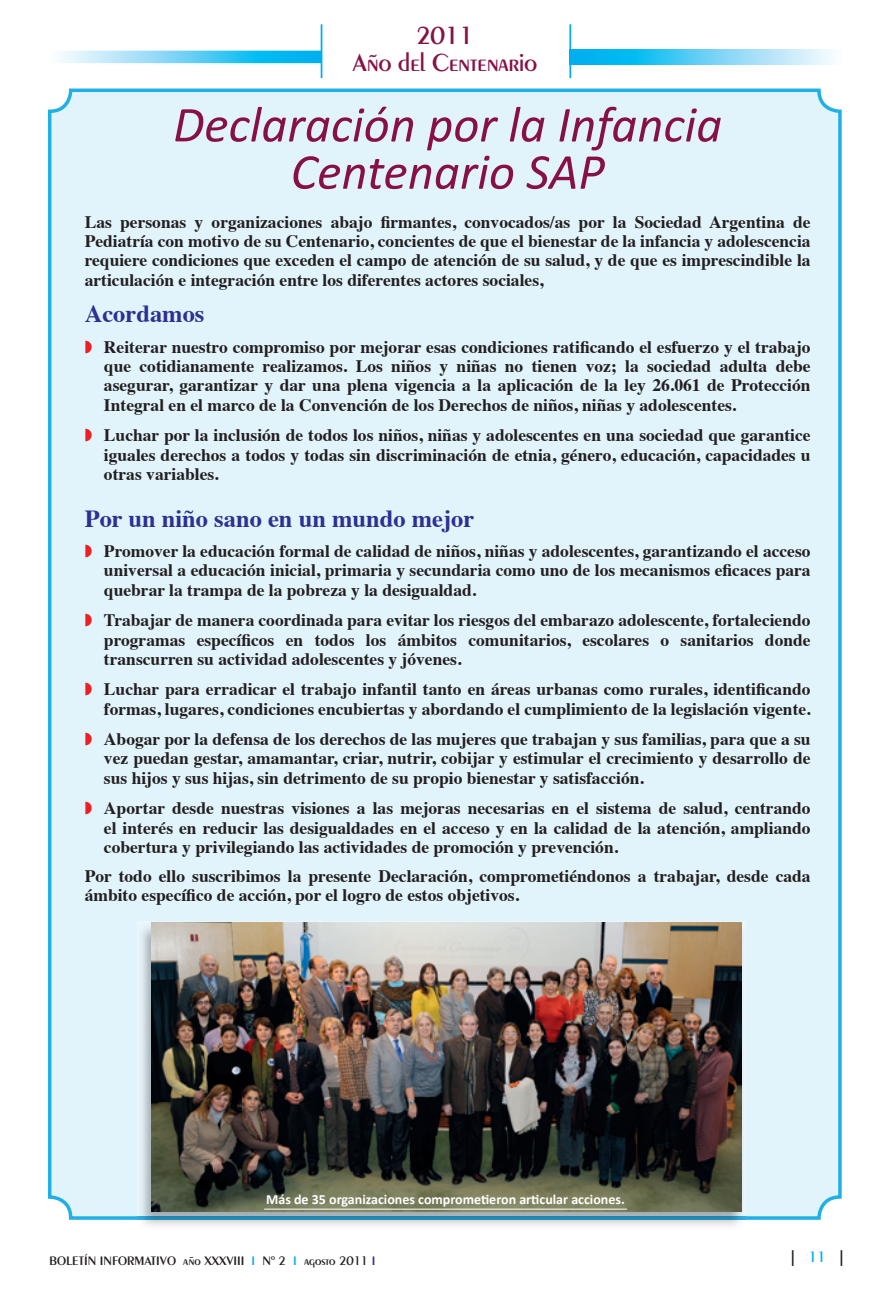
<style>
.page{position:relative;width:893px;height:1290px;background:#fff}
.page>*{position:absolute;margin:0;border:0;box-sizing:border-box;transform-origin:0 0}
.t1{font:italic 50.75px/47.2px "Calibri";color:#871144;text-align:center}
.t2{font:600 26.25px/26.2px "Peignot";letter-spacing:-.01em;color:#871144;text-align:center}
.t3{font:700 24.5px "Times";color:#2e3092}
.t4{font:700 17.5px/19.2px "Times";color:#231f20;text-align:justify}
.t5{font:700 15.75px "Peignot";color:#231f20}
.t6{font:700 14px "Calibri";color:#fff}
.t7{font:600 13.12px "Peignot";color:#231f20}
.s1{color:#ee1f23}
.s2{color:#00aeef}
.s3{color:#2e3092}
.s4{font-weight:600;color:#00aeef}
</style>
<div class="page">
<hr style="left:569px;top:24px;width:2px;height:54px;background:#00aeef">
<svg style="left:60px;top:52px;width:260px;height:10px;background:#67d1f5"></svg>
<div style="left:48px;top:49px;width:275px;height:16px;border:2px solid #fff"></div>
<svg style="left:571px;top:50px;width:262px;height:14px;background:#66d0f5"></svg>
<hr style="left:321px;top:24px;width:1px;height:54px;background:#00aeef">
<div style="left:48px;top:89px;width:794px;height:1131px;background:#e1f4fc"></div>
<img style="left:137px;top:922px;width:609px;height:304px">
<img style="left:152px;top:923px;width:589px;height:289px">
<hr style="left:264px;top:1208px;width:363px;height:1px;background:#fff">
<h2 class="t2" style="left:353px;top:23px;width:186px">2011<br>Año del Centenario</h2>
<h1 class="t1" style="left:173px;top:99px;width:551px">Declaración por la Infancia<br>Centenario SAP</h1>
<p class="t4" style="left:85px;top:210px;width:727px">Las personas y organizaciones abajo firmantes, convocados/as por la Sociedad Argentina de Pediatría con motivo de su Centenario, concientes de que el bienestar de la infancia y adolescencia requiere condiciones que exceden el campo de atención de su salud, y de que es imprescindible la articulación e integración entre los diferentes actores sociales,</p>
<h3 class="t3" style="left:85px;top:291px;width:121px">Acordamos</h3>
<p class="t4" style="left:104px;top:336px;width:708px;text-indent:-19px"><span class="s1">◗</span> Reiterar nuestro compromiso por mejorar esas condiciones ratificando el esfuerzo y el trabajo que cotidianamente realizamos. Los niños y niñas no tienen voz; la sociedad adulta debe asegurar, garantizar y dar una plena vigencia a la aplicación de la ley 26.061 de Protección Integral en el marco de la Convención de los Derechos de niños, niñas y adolescentes.</p>
<p class="t4" style="left:104px;top:424px;width:708px;text-indent:-19px"><span class="s1">◗</span> Luchar por la inclusión de todos los niños, niñas y adolescentes en una sociedad que garantice iguales derechos a todos y todas sin discriminación de etnia, género, educación, capacidades u otras variables.</p>
<h3 class="t3" style="left:85px;top:495px;width:391px">Por un niño sano en un mundo mejor</h3>
<p class="t4" style="left:104px;top:540px;width:708px;text-indent:-19px"><span class="s1">◗</span> Promover la educación formal de calidad de niños, niñas y adolescentes, garantizando el acceso universal a educación inicial, primaria y secundaria como uno de los mecanismos eficaces para quebrar la trampa de la pobreza y la desigualdad.</p>
<p class="t4" style="left:104px;top:609px;width:708px;text-indent:-19px"><span class="s1">◗</span> Trabajar de manera coordinada para evitar los riesgos del embarazo adolescente, fortaleciendo programas específicos en todos los ámbitos comunitarios, escolares o sanitarios donde transcurren su actividad adolescentes y jóvenes.</p>
<p class="t4" style="left:85px;top:678px;width:727px;text-align:right"><span class="s1">◗</span> Luchar para erradicar el trabajo infantil tanto en áreas urbanas como rurales, identificando formas, lugares, condiciones encubiertas y abordando el cumplimiento de la legislación vigente.</p>
<p class="t4" style="left:104px;top:728px;width:708px;text-indent:-19px"><span class="s1">◗</span> Abogar por la defensa de los derechos de las mujeres que trabajan y sus familias, para que a su vez puedan gestar, amamantar, criar, nutrir, cobijar y estimular el crecimiento y desarrollo de sus hijos y sus hijas, sin detrimento de su propio bienestar y satisfacción.</p>
<p class="t4" style="left:104px;top:797px;width:708px;text-indent:-19px"><span class="s1">◗</span> Aportar desde nuestras visiones a las mejoras necesarias en el sistema de salud, centrando el interés en reducir las desigualdades en el acceso y en la calidad de la atención, ampliando cobertura y privilegiando las actividades de promoción y prevención.</p>
<p class="t4" style="left:85px;top:864px;width:727px">Por todo ello suscribimos la presente Declaración, comprometiéndonos a trabajar, desde cada ámbito específico de acción, por el logro de estos objetivos.</p>
<p class="t6" style="left:266px;top:1190px;width:360px">Más de 35 organizaciones comprometieron articular acciones.</p>
<p class="t7" style="left:50px;top:1252px;width:327px">BOLETÍN INFORMATIVO año XXXVIII <span class="s2">I</span> Nº 2 <span class="s2">I</span> agosto 2011 <span class="s3">I</span></p>
<p class="t5" style="left:791px;top:1248px;width:54px">| <span class="s4">11</span> |</p>
</div>
